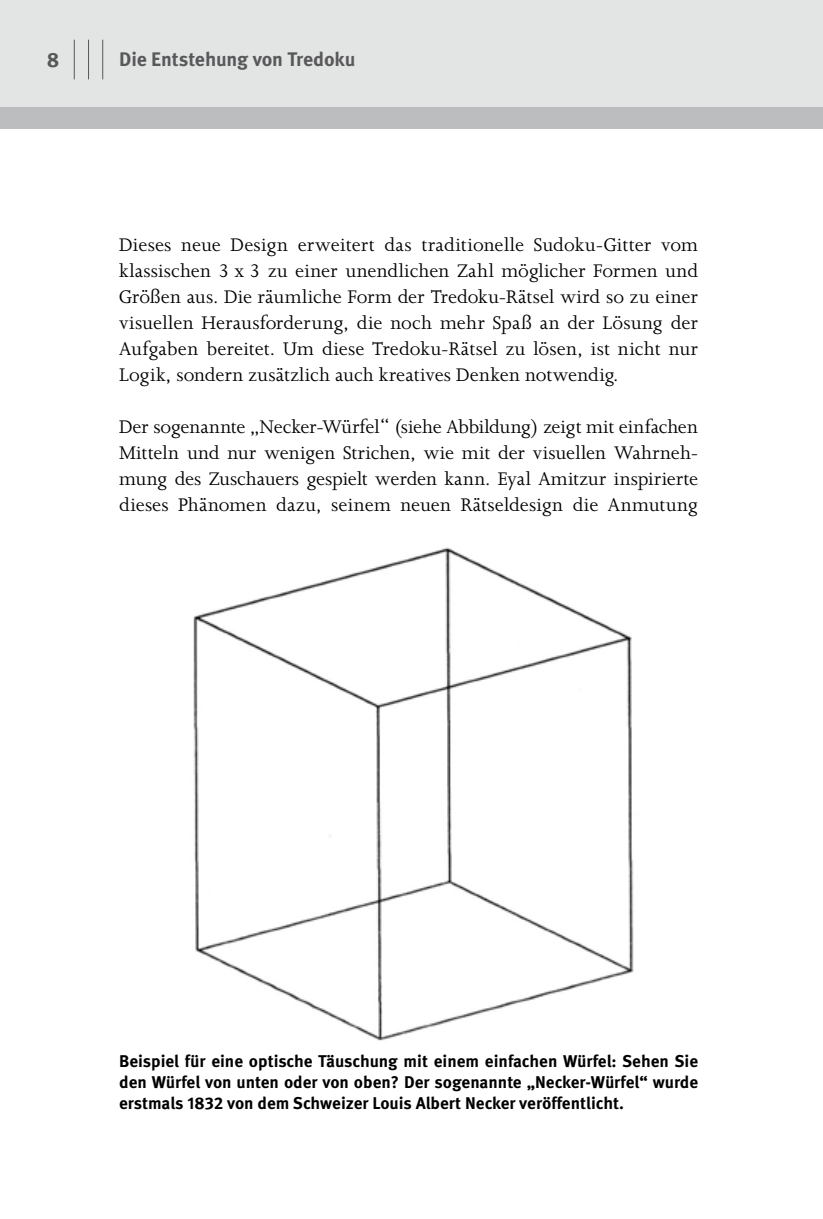
<style>
.page{position:relative;width:823px;height:1219px;background:#fff}
.page>*{position:absolute;margin:0;border:0;box-sizing:border-box;transform-origin:0 0}
._02_01_GS{font:21px/26px "Joanna MT Std";letter-spacing:.005em;color:#000;text-align:justify}
._02_01b_GS___Abst_vo{font:21px/26px "Joanna MT Std";letter-spacing:.01em;color:#000;text-align:justify}
.t1{font:700 20.8px "Meta Pro";color:#58585a}
._08_08_Kolumnentitel{font:700 19.6px "Meta Pro";letter-spacing:-.01em;color:#58585a}
._06_02_Bildunterschr{font:700 17px/21px "Meta Pro";color:#000;text-align:justify}
</style>
<div class="page">
<img style="left:193px;top:547px;width:441px;height:494px">
<div style="left:0;top:0;width:822px;height:113px;background:#e3e4e4"></div>
<div style="left:0;top:108px;width:822px;height:21px;background:#bbbdbe"></div>
<hr style="left:74px;top:40px;width:1px;height:39px;background:#58585a">
<hr style="left:88px;top:40px;width:1px;height:39px;background:#58585a">
<hr style="left:102px;top:40px;width:1px;height:39px;background:#58585a">
<p class="t1" style="left:47px;top:46px;width:14px">8</p>
<p class="_08_08_Kolumnentitel" style="left:119px;top:47px;width:237px">Die Entstehung von Tredoku</p>
<p class="_02_01_GS" style="left:119px;top:232px;width:580px">Dieses neue Design erweitert das traditionelle Sudoku-Gitter vom klassischen 3 x 3 zu einer unendlichen Zahl möglicher Formen und Größen aus. Die räumliche Form der Tredoku-Rätsel wird so zu einer visuellen Herausforderung, die noch mehr Spaß an der Lösung der Aufgaben bereitet. Um diese Tredoku-Rätsel zu lösen, ist nicht nur Logik, sondern zusätzlich auch kreatives Denken notwendig.</p>
<p class="_02_01b_GS___Abst_vo" style="left:119px;top:414px;width:580px">Der sogenannte „Necker-Würfel“ (siehe Abbildung) zeigt mit einfachen Mitteln und nur wenigen Strichen, wie mit der visuellen Wahrneh&shy;mung des Zuschauers gespielt werden kann. Eyal Amitzur inspirierte dieses Phänomen dazu, seinem neuen Rätseldesign die Anmutung</p>
<p class="_06_02_Bildunterschr" style="left:119px;top:1051px;width:580px">Beispiel für eine optische Täuschung mit einem einfachen Würfel: Sehen Sie den Würfel von unten oder von oben? Der sogenannte „Necker-Würfel“ wurde erstmals 1832 von dem Schweizer Louis Albert Necker veröffentlicht.</p>
</div>
